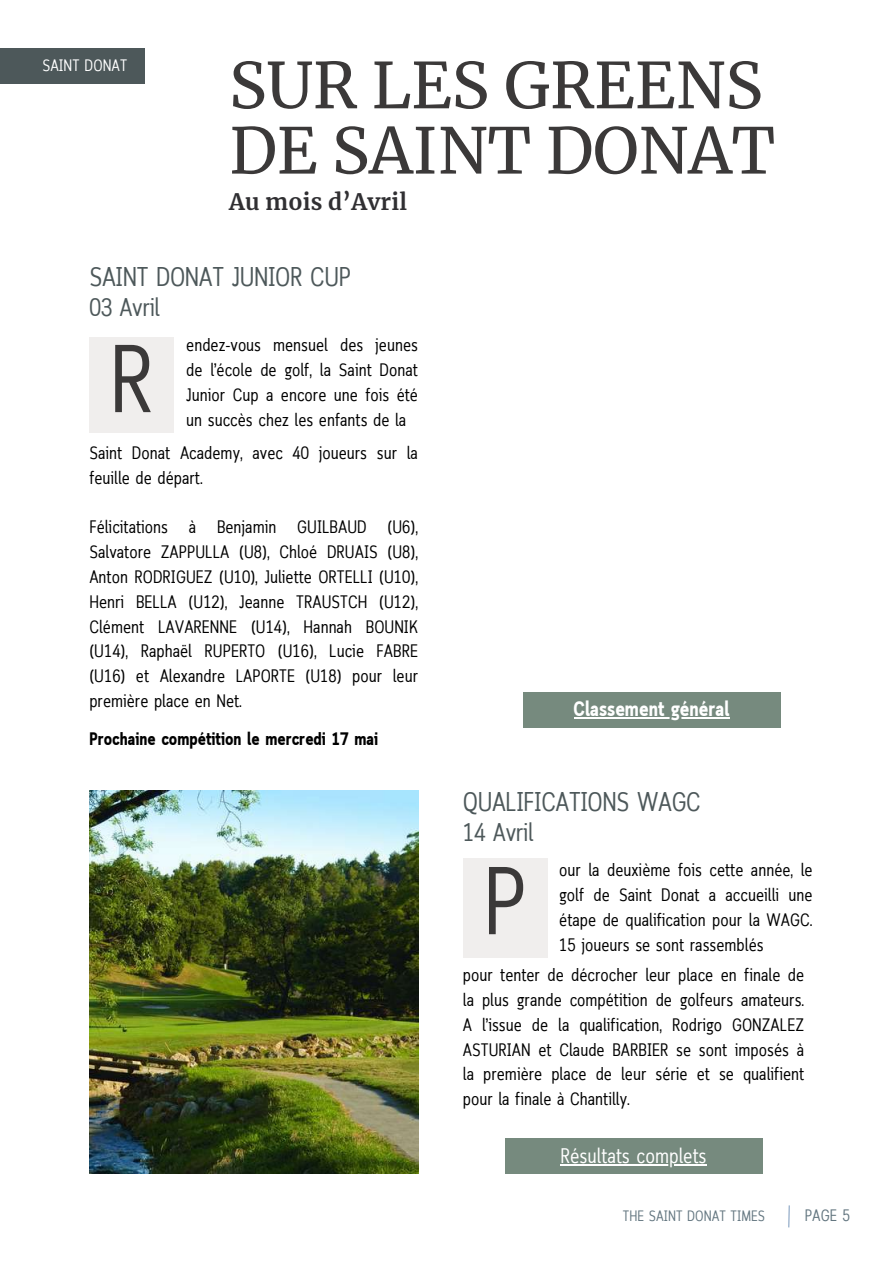
<style>
.page{position:relative;width:894px;height:1264px;background:#fff}
.page>*{position:absolute;margin:0;border:0;box-sizing:border-box;transform-origin:0 0}
.t1{font:96px "Cloud Cond";color:#3b3939}
.t2{font:63px/65.2px "Merriweather";letter-spacing:-.005em;color:#3b3939}
.t3{font:27px "Cloud Cond";letter-spacing:-.015em;color:#4d585a}
.t4{font:25.5px "Cloud Cond";letter-spacing:-.015em;color:#4d585a}
.t5{font:700 22.5px "Merriweather";letter-spacing:.01em;color:#302f32}
.t6{font:21px "Cloud Cond";color:#fff}
.t7{font:700 21px "Cloud Cond";color:#fff}
.t8{font:18px/24.8px "Cloud Cond";color:#000;text-align:justify}
.t9{font:700 18px "Cloud Cond";color:#000}
.t10{font:16.5px "Cloud Cond";color:#fff}
.t11{font:16.5px "Cloud Cond";color:#637680}
.t12{font:15px "Cloud Cond";color:#637680}
</style>
<div class="page">
<div style="left:89px;top:337px;width:85px;height:96px;background:#f0eeed"></div>
<svg style="left:788px;top:1205px;width:2px;height:23px"></svg>
<div style="left:0;top:49px;width:145px;height:35px;background:#4d585a"></div>
<div style="left:462px;top:858px;width:85px;height:99px;background:#f0eeed"></div>
<img style="left:89px;top:790px;width:329px;height:383px">
<div style="left:505px;top:1138px;width:257px;height:36px;background:#768a7e"></div>
<hr style="left:560px;top:1163px;width:146px;height:2px;background:#fff">
<div style="left:523px;top:692px;width:257px;height:35px;background:#768a7e"></div>
<hr style="left:573px;top:717px;width:156px;height:1px;background:#fff">
<p class="t10" style="left:42px;top:59px;width:86px">SAINT DONAT</p>
<h2 class="t2" style="left:229px;top:53px;width:547px">SUR LES GREENS<br>DE SAINT DONAT</h2>
<p class="t5" style="left:229px;top:187px;width:179px">Au mois d’Avril</p>
<h3 class="t3" style="left:89px;top:266px;width:263px">SAINT DONAT JUNIOR CUP</h3>
<h3 class="t4" style="left:89px;top:297px;width:72px">03 Avril</h3>
<p class="t8" style="left:186px;top:334px;width:233px">endez-vous mensuel des jeunes de l’école de golf, la Saint Donat Junior Cup a encore une fois été</p>
<h1 class="t1" style="left:109px;top:342px;width:46px">R</h1>
<p class="t8" style="left:186px;top:408px;width:221px">un succès chez les enfants de la</p>
<p class="t8" style="left:89px;top:442px;width:330px">Saint Donat Academy, avec 40 joueurs sur la feuille de départ.</p>
<p class="t8" style="left:89px;top:516px;width:330px">Félicitations à Benjamin GUILBAUD (U6), Salvatore ZAPPULLA (U8), Chloé DRUAIS (U8), Anton RODRIGUEZ (U10), Juliette ORTELLI (U10), Henri BELLA (U12), Jeanne TRAUSTCH (U12), Clément LAVARENNE (U14), Hannah BOUNIK (U14), Raphaël RUPERTO (U16), Lucie FABRE (U16) et Alexandre LAPORTE (U18) pour leur première place en Net.</p>
<p class="t9" style="left:89px;top:732px;width:290px">Prochaine compétition le mercredi 17 mai</p>
<p class="t7" style="left:573px;top:701px;width:157px">Classement général</p>
<h3 class="t3" style="left:462px;top:790px;width:239px">QUALIFICATIONS WAGC</h3>
<h3 class="t4" style="left:462px;top:822px;width:72px">14 Avril</h3>
<p class="t8" style="left:559px;top:859px;width:255px">our la deuxième fois cette année, le golf de Saint Donat a accueilli une étape de qualification pour la WAGC.</p>
<h1 class="t1" style="left:483px;top:864px;width:45px">P</h1>
<p class="t8" style="left:559px;top:933px;width:206px">15 joueurs se sont rassemblés</p>
<p class="t8" style="left:462px;top:964px;width:343px">pour tenter de décrocher leur place en finale de la plus grande compétition de golfeurs amateurs.<br>A l’issue de la qualification, Rodrigo GONZALEZ ASTURIAN et Claude BARBIER se sont imposés à la première place de leur série et se qualifient pour la finale à Chantilly.</p>
<p class="t6" style="left:560px;top:1147px;width:148px">Résultats complets</p>
<p class="t12" style="left:622px;top:1209px;width:143px">THE SAINT DONAT TIMES</p>
<p class="t11" style="left:804px;top:1208px;width:47px">PAGE 5</p>
</div>
